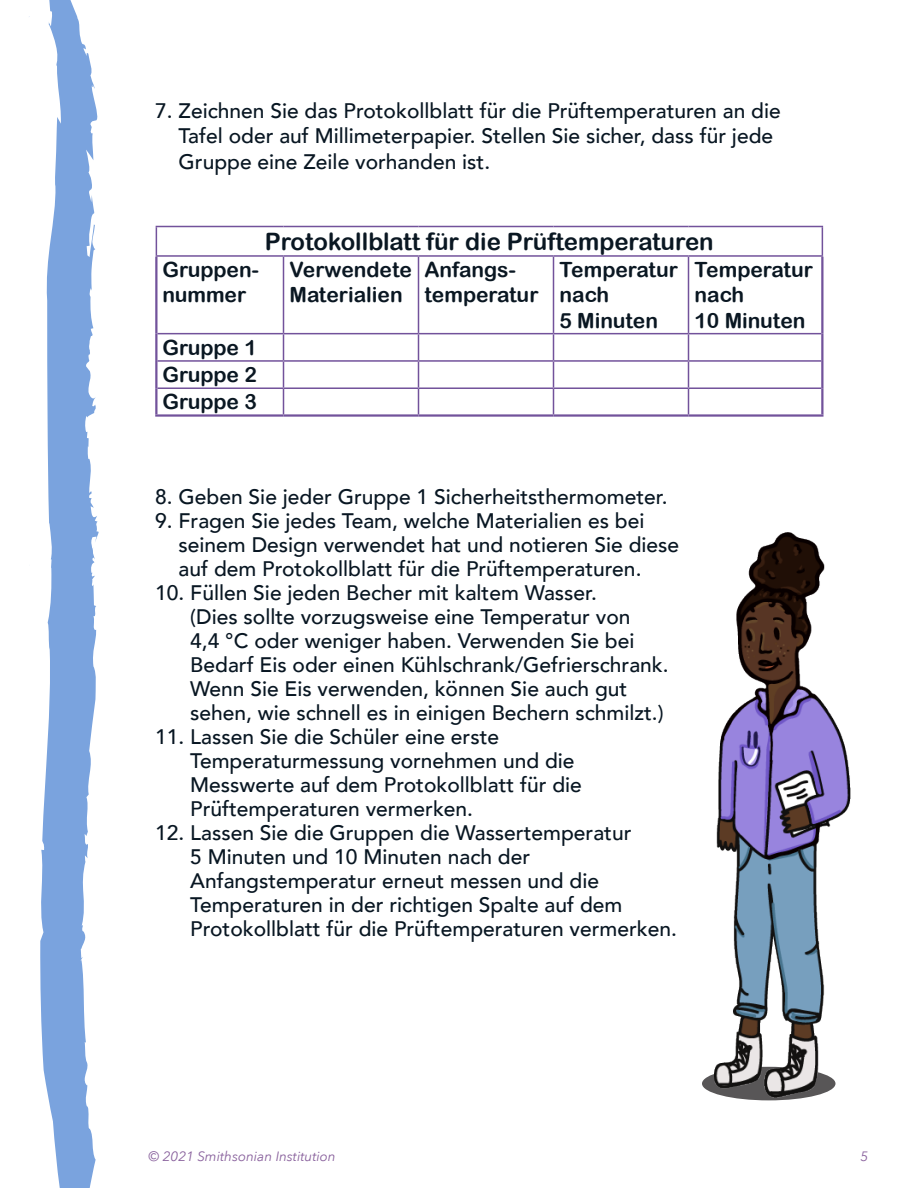
<style>
.page{position:relative;width:918px;height:1188px;background:#fff}
.page>*{position:absolute;margin:0;border:0;box-sizing:border-box;transform-origin:0 0}
.t1{font:24px "Arial Rounded MT Bold";color:#0a1722}
.t2{font:500 21px/24px "Avenir";color:#081622}
.t3{font:21px/25.2px "Arial Rounded MT Bold";color:#0a1722}
.t4{font:italic 13.5px "Avenir Next";color:#88609c}
</style>
<div class="page">
<svg style="left:40px;top:0;width:59px;height:1188px;fill:#7aa3de"></svg>
<svg style="left:822px;top:227px;width:1px;height:28px"></svg>
<hr style="left:283px;top:257px;width:1px;height:76px;background:#72529b">
<svg style="left:283px;top:334px;width:1px;height:80px"></svg>
<hr style="left:688px;top:257px;width:1px;height:76px;background:#72529b">
<svg style="left:688px;top:334px;width:1px;height:80px"></svg>
<hr style="left:155px;top:388px;width:3px;height:26px;background:#72529b">
<hr style="left:821px;top:388px;width:3px;height:26px;background:#72529b">
<hr style="left:155px;top:414px;width:129px;height:3px;background:#72529b">
<hr style="left:284px;top:414px;width:134px;height:3px;background:#72529b">
<hr style="left:554px;top:414px;width:134px;height:3px;background:#72529b">
<hr style="left:688px;top:414px;width:136px;height:3px;background:#72529b">
<hr style="left:156px;top:226px;width:128px;height:1px;background:#72529b">
<svg style="left:156px;top:227px;width:1px;height:28px"></svg>
<hr style="left:284px;top:226px;width:134px;height:1px;background:#72529b">
<hr style="left:418px;top:226px;width:136px;height:1px;background:#72529b">
<hr style="left:554px;top:226px;width:134px;height:1px;background:#72529b">
<hr style="left:688px;top:226px;width:135px;height:1px;background:#72529b">
<hr style="left:156px;top:255px;width:128px;height:2px;background:#72529b">
<hr style="left:284px;top:255px;width:134px;height:2px;background:#72529b">
<hr style="left:418px;top:255px;width:136px;height:2px;background:#72529b">
<hr style="left:554px;top:255px;width:134px;height:2px;background:#72529b">
<hr style="left:688px;top:255px;width:135px;height:2px;background:#72529b">
<hr style="left:155px;top:257px;width:3px;height:77px;background:#72529b">
<hr style="left:821px;top:257px;width:3px;height:77px;background:#72529b">
<hr style="left:158px;top:333px;width:126px;height:1px;background:#72529b">
<hr style="left:284px;top:333px;width:134px;height:1px;background:#72529b">
<hr style="left:418px;top:333px;width:136px;height:1px;background:#72529b">
<hr style="left:554px;top:333px;width:134px;height:1px;background:#72529b">
<hr style="left:688px;top:333px;width:133px;height:1px;background:#72529b">
<hr style="left:155px;top:334px;width:3px;height:27px;background:#72529b">
<hr style="left:821px;top:334px;width:3px;height:27px;background:#72529b">
<hr style="left:158px;top:360px;width:126px;height:2px;background:#72529b">
<hr style="left:284px;top:360px;width:134px;height:2px;background:#72529b">
<hr style="left:418px;top:360px;width:136px;height:2px;background:#72529b">
<hr style="left:554px;top:360px;width:134px;height:2px;background:#72529b">
<hr style="left:688px;top:360px;width:133px;height:2px;background:#72529b">
<hr style="left:158px;top:387px;width:126px;height:2px;background:#72529b">
<hr style="left:284px;top:387px;width:134px;height:2px;background:#72529b">
<hr style="left:418px;top:387px;width:136px;height:2px;background:#72529b">
<hr style="left:554px;top:387px;width:134px;height:2px;background:#72529b">
<hr style="left:688px;top:387px;width:133px;height:2px;background:#72529b">
<hr style="left:155px;top:361px;width:3px;height:27px;background:#72529b">
<hr style="left:821px;top:361px;width:3px;height:27px;background:#72529b">
<hr style="left:418px;top:257px;width:1px;height:76px;background:#72529b">
<hr style="left:553px;top:257px;width:1px;height:76px;background:#72529b">
<svg style="left:418px;top:334px;width:1px;height:80px"></svg>
<svg style="left:553px;top:334px;width:1px;height:80px"></svg>
<hr style="left:418px;top:414px;width:136px;height:3px;background:#72529b">
<div style="left:702px;top:1067px;width:134px;height:33px;background:#585657;border-radius:50%"></div>
<img style="left:714px;top:533px;width:136px;height:565px">
<p class="t2" style="left:179px;top:97px;width:604px;line-height:25.5px;text-indent:-23px">7. Zeichnen Sie das Protokollblatt für die Prüftemperaturen an die<br>Tafel oder auf Millimeterpapier. Stellen Sie sicher, dass für jede<br>Gruppe eine Zeile vorhanden ist.</p>
<p class="t1" style="left:265px;top:227px;width:450px">Protokollblatt für die Prüftemperaturen</p>
<p class="t3" style="left:162px;top:257px;width:251px">Gruppen- Verwendete nummer</p>
<p class="t3" style="left:425px;top:257px;width:255px">Anfangs- Temperatur temperatur</p>
<p class="t3" style="left:694px;top:257px;width:120px">Temperatur nach<br>10 Minuten</p>
<p class="t3" style="left:290px;top:282px;width:115px">Materialien</p>
<p class="t3" style="left:560px;top:282px;width:100px">nach<br>5 Minuten</p>
<p class="t3" style="left:162px;top:334px;width:96px;line-height:27.3px;text-align:justify">Gruppe 1<br>Gruppe 2<br>Gruppe 3</p>
<p class="t2" style="left:155px;top:483px;width:514px">8. Geben Sie jeder Gruppe 1 Sicherheitsthermometer.</p>
<p class="t2" style="left:179px;top:507px;width:502px;text-indent:-23px">9. Fragen Sie jedes Team, welche Materialien es bei seinem Design verwendet hat und notieren Sie diese auf dem Protokollblatt für die Prüftemperaturen.</p>
<p class="t2" style="left:190px;top:579px;width:480px;text-indent:-35px">10. Füllen Sie jeden Becher mit kaltem Wasser.<br>(Dies sollte vorzugsweise eine Temperatur von<br>4,4 °C oder weniger haben. Verwenden Sie bei Bedarf Eis oder einen Kühlschrank/Gefrierschrank.<br>Wenn Sie Eis verwenden, können Sie auch gut sehen, wie schnell es in einigen Bechern schmilzt.)</p>
<p class="t2" style="left:190px;top:723px;width:393px;text-indent:-35px">11. Lassen Sie die Schüler eine erste Temperaturmessung vornehmen und die Messwerte auf dem Protokollblatt für die Prüftemperaturen vermerken.</p>
<p class="t2" style="left:190px;top:819px;width:488px;text-indent:-35px">12. Lassen Sie die Gruppen die Wassertemperatur<br>5 Minuten und 10 Minuten nach der Anfangstemperatur erneut messen und die Temperaturen in der richtigen Spalte auf dem Protokollblatt für die Prüftemperaturen vermerken.</p>
<p class="t4" style="left:148px;top:1145px;width:189px">© 2021 Smithsonian Institution</p>
<p class="t4" style="left:861px;top:1145px;width:9px">5</p>
</div>
